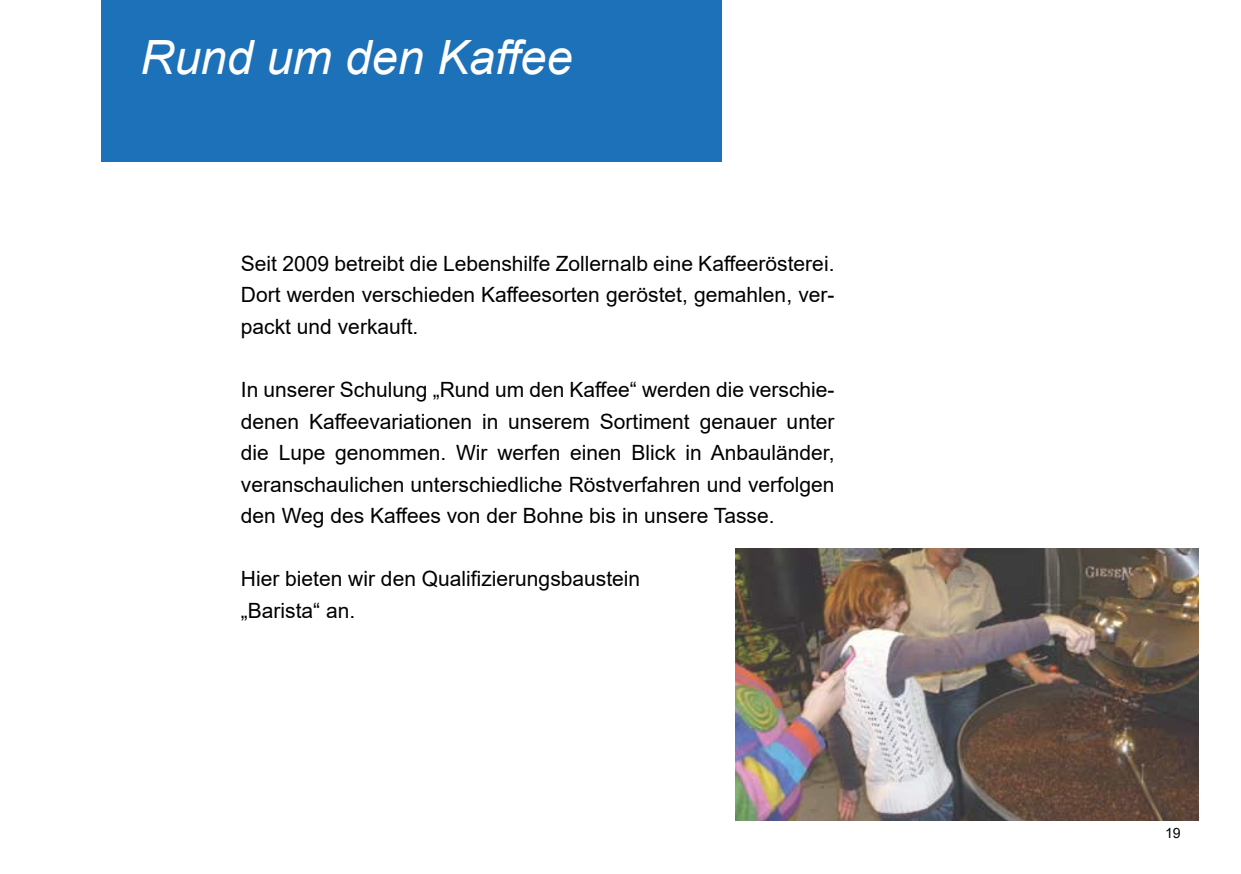
<style>
.page{position:relative;width:1241px;height:874px;background:#fff}
.page>*{position:absolute;margin:0;border:0;box-sizing:border-box;transform-origin:0 0}
.t1{font:italic 47.25px "Arial";color:#fff}
.t2{font:21px/31.5px "Arial";color:#000;text-align:justify}
.t3{font:14.17px "Arial";color:#000}
</style>
<div class="page">
<div style="left:101px;top:0;width:620px;height:161px;background:#1d71b8"></div>
<img style="left:735px;top:548px;width:463px;height:271px">
<h1 class="t1" style="left:140px;top:26px;width:434px">Rund um den Kaffee</h1>
<p class="t2" style="left:241px;top:247px;width:595px">Seit 2009 betreibt die Lebenshilfe Zollernalb eine Kaffeerösterei.<br>Dort werden verschieden Kaffeesorten geröstet, gemahlen, ver&shy;packt und verkauft.</p>
<p class="t2" style="left:241px;top:373px;width:595px">In unserer Schulung „Rund um den Kaffee“ werden die verschie&shy;denen Kaffeevariationen in unserem Sortiment genauer unter die Lupe genommen. Wir werfen einen Blick in Anbauländer, veranschaulichen unterschiedliche Röstverfahren und verfolgen den Weg des Kaffees von der Bohne bis in unsere Tasse.</p>
<p class="t2" style="left:241px;top:562px;width:401px">Hier bieten wir den Qualifizierungsbaustein „Barista“ an.</p>
<p class="t3" style="left:1164px;top:822px;width:17px">19</p>
</div>
